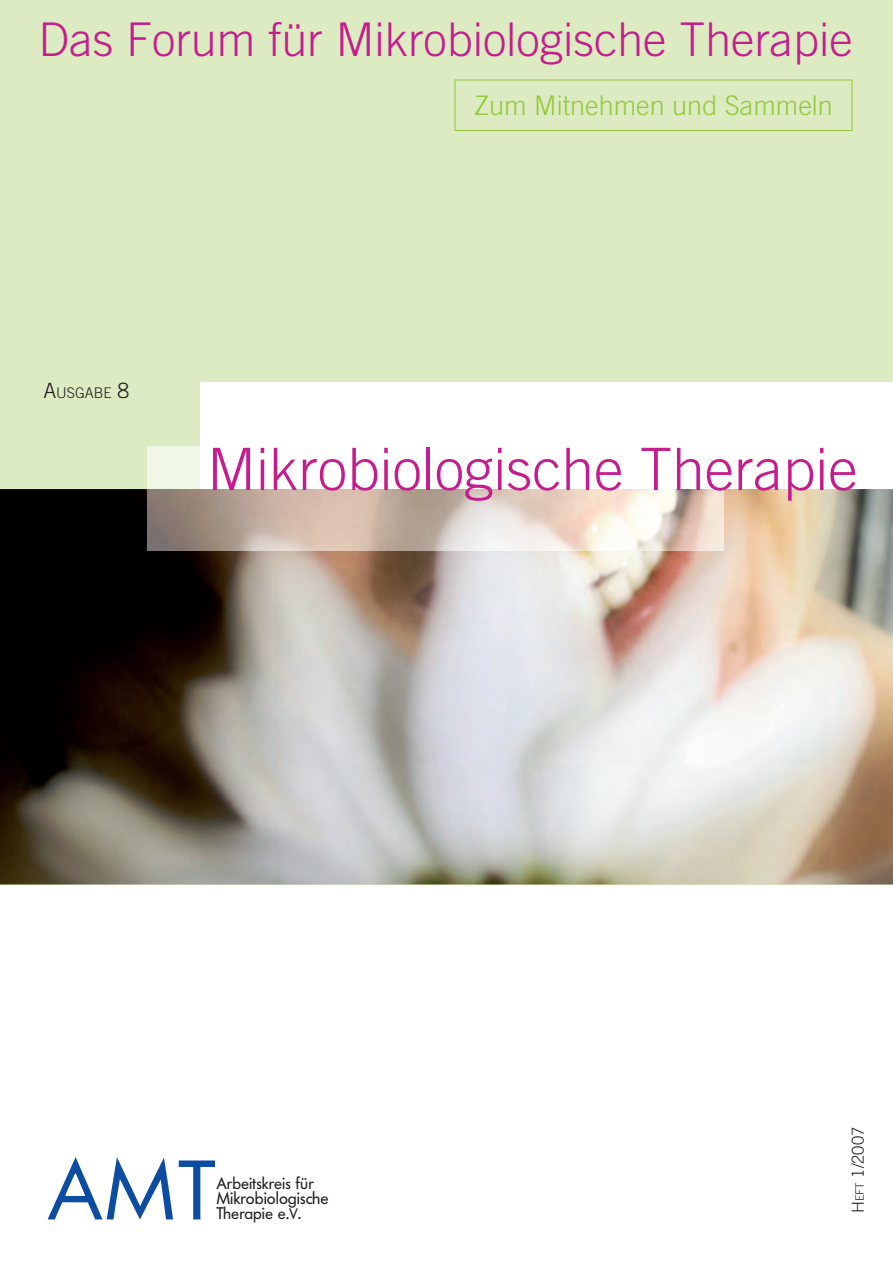
<style>
.page{position:relative;width:893px;height:1263px;background:#fff}
.page>*{position:absolute;margin:0;border:0;box-sizing:border-box;transform-origin:0 0}
.t1{font:300 58.5px "Trade Gothic";color:#c51c8e}
.t2{font:300 46.5px "Trade Gothic";color:#c51c8e}
.t3{font:300 27px "Trade Gothic";color:#94c83c}
.t4{font:17.1px "Futura BQ";color:#231f20}
.t5{font:16.65px "Futura BQ";color:#231f20}
.t6{font:300 16.5px "Trade Gothic";color:#231f20}
.t7{font:300 14.7px "Trade Gothic";color:#231f20}
.s1{font-size:21px}
.s2{font-size:15px}
.s3{font-size:11.55px}
</style>
<div class="page">
<div style="left:0;top:0;width:892px;height:884px;background:#dcebc1"></div>
<img style="left:0;top:489px;width:892px;height:395px">
<div style="left:200px;top:383px;width:692px;height:106px;background:#fff"></div>
<div style="left:147px;top:447px;width:53px;height:42px;background:#f0f7e5"></div>
<img style="left:147px;top:489px;width:576px;height:61px">
<div style="left:454px;top:80px;width:398px;height:51px;border:1px solid #94c83c"></div>
<svg style="left:179px;top:1160px;width:36px;height:59px"></svg>
<svg style="left:48px;top:1157px;width:125px;height:62px"></svg>
<p class="t2" style="left:38px;top:23px;width:815px">Das Forum für Mikrobiologische Therapie</p>
<p class="t3" style="left:474px;top:95px;width:360px">Zum Mitnehmen und Sammeln</p>
<p class="t7" style="left:43px;top:387px;width:87px"><span class="s1">A</span>USGABE <span class="s1">8</span></p>
<p class="t1" style="left:207px;top:448px;width:651px">Mikrobiologische Therapie</p>
<p class="t5" style="left:216px;top:1173px;width:99px">Arbeitskreis für</p>
<p class="t4" style="left:216px;top:1188px;width:114px">Mikrobiologische</p>
<p class="t5" style="left:216px;top:1204px;width:87px">Therapie e.<span class="s2">V</span>.</p>
<p class="t6" style="left:851px;top:1213px;width:88px;rotate:-90deg">H<span class="s3">EFT</span> 1/2007</p>
</div>
